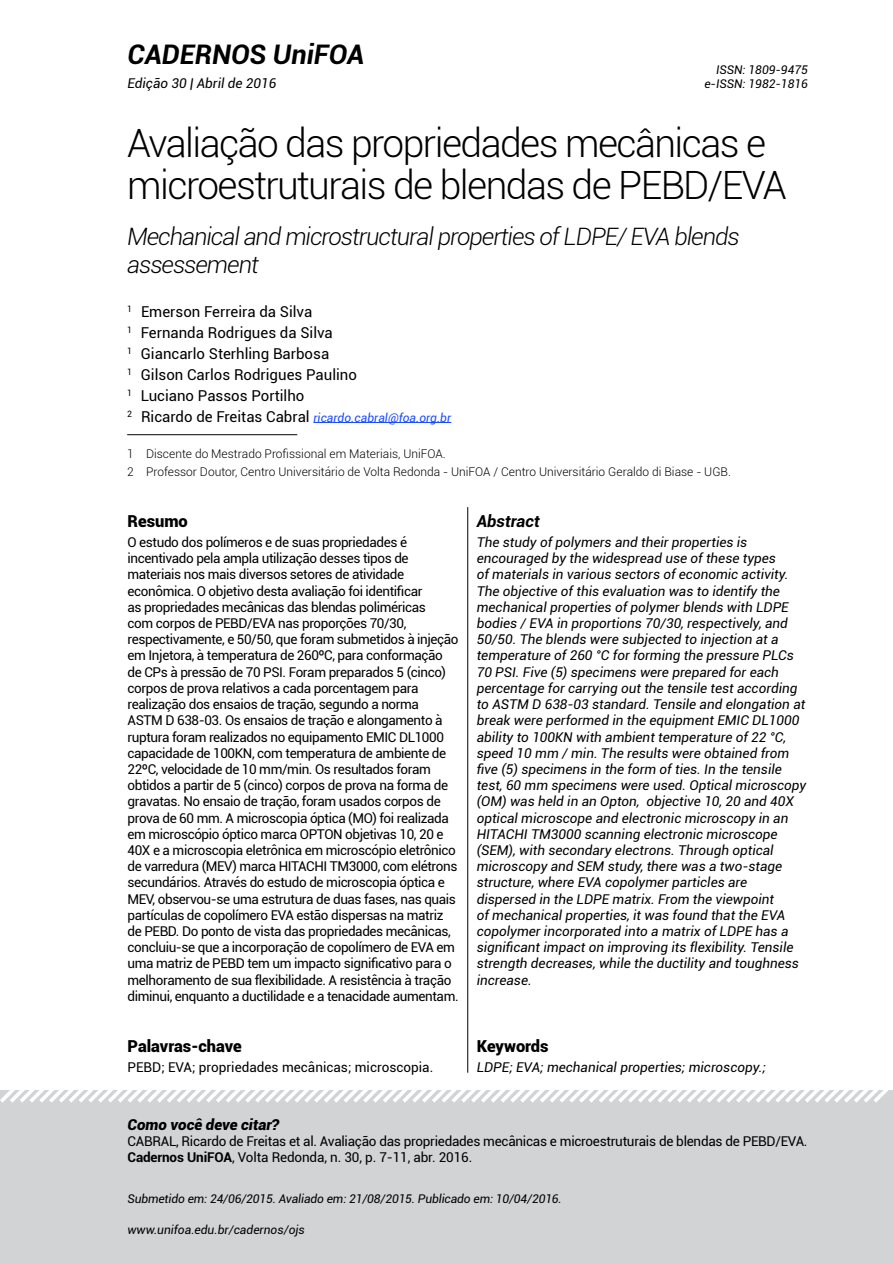
<style>
.page{position:relative;width:893px;height:1263px;background:#fff}
.page>*{position:absolute;margin:0;border:0;box-sizing:border-box;transform-origin:0 0}
.t1{font:300 39px/42px "Roboto";letter-spacing:-.04em;color:#000}
.t2{font:italic 700 27px "Roboto";color:#000}
.t3{font:italic 300 24px/28.8px "Roboto";letter-spacing:-.04em;color:#000}
.t4{font:900 16.5px "Roboto";color:#000}
.t5{font:italic 700 16.5px "Roboto";color:#000}
.t6{font:15px/21px "Roboto";color:#000}
.t7{font:italic 900 15px "Roboto";color:#000}
.t8{font:13.5px/16.2px "Roboto";letter-spacing:-.03em;color:#000}
.t9{font:italic 13.5px/16.2px "Roboto";color:#000}
.t10{font:13.5px "Roboto";color:#000}
.t11{font:300 12px/18.6px "Roboto";color:#000}
.t12{font:italic 12px "Roboto";letter-spacing:-.01em;color:#000}
.t13{font:italic 12px "Roboto";color:#1a4cff}
.s1{font-style:normal;font-size:15px;color:#000}
.s2{font-weight:700}
</style>
<div class="page">
<div style="left:0;top:1091px;width:893px;height:172px;background:#d1d3d4"></div>
<svg style="left:0;top:1090px;width:893px;height:13px"></svg>
<hr style="left:313px;top:422px;width:138px;height:1px;background:#1a4cff">
<hr style="left:127px;top:434px;width:170px;height:1px;background:#000">
<hr style="left:467px;top:507px;width:1px;height:566px;background:#000">
<h2 class="t2" style="left:128px;top:36px;width:238px">CADERNOS UniFOA</h2>
<p class="t12" style="left:716px;top:61px;width:93px">ISSN: 1809-9475</p>
<p class="t9" style="left:128px;top:75px;width:150px">Edição 30 | Abril de 2016</p>
<p class="t12" style="left:704px;top:75px;width:105px">e-ISSN: 1982-1816</p>
<h1 class="t1" style="left:127px;top:121px;width:661px">Avaliação das propriedades mecânicas e microestruturais de blendas de PEBD/EVA</h1>
<h3 class="t3" style="left:127px;top:221px;width:614px">Mechanical and microstructural properties of LDPE/ EVA blends assessement</h3>
<p class="t6" style="left:127px;top:300px;width:231px"><sup>1</sup> Emerson Ferreira da Silva<br><sup>1</sup> Fernanda Rodrigues da Silva<br><sup>1</sup> Giancarlo Sterhling Barbosa<br><sup>1</sup> Gilson Carlos Rodrigues Paulino<br><sup>1</sup> Luciano Passos Portilho</p>
<p class="t13" style="left:127px;top:409px;width:326px"><sup>2</sup> <span class="s1">Ricardo de Freitas Cabral</span> ricardo.cabral@foa.org.br</p>
<p class="t11" style="left:127px;top:444px;width:605px">1 Discente do Mestrado Profissional em Materiais, UniFOA.<br>2 Professor Doutor, Centro Universitário de Volta Redonda - UniFOA / Centro Universitário Geraldo di Biase - UGB.</p>
<p class="t4" style="left:128px;top:509px;width:62px">Resumo</p>
<p class="t8" style="left:128px;top:534px;width:333px">O estudo dos polímeros e de suas propriedades é incentivado pela ampla utilização desses tipos de materiais nos mais diversos setores de atividade econômica. O objetivo desta avaliação foi identificar<br>as propriedades mecânicas das blendas poliméricas<br>com corpos de PEBD/EVA nas proporções 70/30, respectivamente, e 50/50, que foram submetidos à injeção em Injetora, à temperatura de 260ºC, para conformação de CPs à pressão de 70 PSI. Foram preparados 5 (cinco) corpos de prova relativos a cada porcentagem para realização dos ensaios de tração, segundo a norma<br>ASTM D 638-03. Os ensaios de tração e alongamento à ruptura foram realizados no equipamento EMIC DL1000 capacidade de 100KN, com temperatura de ambiente de 22ºC, velocidade de 10 mm/min. Os resultados foram obtidos a partir de 5 (cinco) corpos de prova na forma de gravatas. No ensaio de tração, foram usados corpos de prova de 60 mm. A microscopia óptica (MO) foi realizada em microscópio óptico marca OPTON objetivas 10, 20 e 40X e a microscopia eletrônica em microscópio eletrônico de varredura (MEV) marca HITACHI TM3000, com elétrons secundários. Através do estudo de microscopia óptica e MEV, observou-se uma estrutura de duas fases, nas quais partículas de copolímero EVA estão dispersas na matriz de PEBD. Do ponto de vista das propriedades mecânicas, concluiu-se que a incorporação de copolímero de EVA em uma matriz de PEBD tem um impacto significativo para o melhoramento de sua flexibilidade. A resistência à tração diminui, enquanto a ductilidade e a tenacidade aumentam.</p>
<p class="t4" style="left:128px;top:1034px;width:116px">Palavras-chave</p>
<p class="t10" style="left:128px;top:1058px;width:307px">PEBD; EVA; propriedades mecânicas; microscopia.</p>
<p class="t5" style="left:477px;top:509px;width:64px">Abstract</p>
<p class="t9" style="left:477px;top:534px;width:331px">The study of polymers and their properties is encouraged by the widespread use of these types<br>of materials in various sectors of economic activity.<br>The objective of this evaluation was to identify the mechanical properties of polymer blends with LDPE bodies / EVA in proportions 70/30, respectively, and 50/50. The blends were subjected to injection at a temperature of 260 °C for forming the pressure PLCs 70 PSI. Five (5) specimens were prepared for each percentage for carrying out the tensile test according to ASTM D 638-03 standard. Tensile and elongation at break were performed in the equipment EMIC DL1000 ability to 100KN with ambient temperature of 22 °C, speed 10 mm / min. The results were obtained from five (5) specimens in the form of ties. In the tensile test, 60 mm specimens were used. Optical microscopy (OM) was held in an Opton, objective 10, 20 and 40X optical microscope and electronic microscopy in an HITACHI TM3000 scanning electronic microscope (SEM), with secondary electrons. Through optical microscopy and SEM study, there was a two-stage structure, where EVA copolymer particles are dispersed in the LDPE matrix. From the viewpoint<br>of mechanical properties, it was found that the EVA copolymer incorporated into a matrix of LDPE has a significant impact on improving its flexibility. Tensile strength decreases, while the ductility and toughness increase.</p>
<p class="t4" style="left:477px;top:1034px;width:73px">Keywords</p>
<p class="t9" style="left:477px;top:1059px;width:291px">LDPE; EVA; mechanical properties; microscopy.;</p>
<p class="t7" style="left:128px;top:1114px;width:153px">Como você deve citar?</p>
<p class="t8" style="left:128px;top:1132px;width:681px">CABRAL, Ricardo de Freitas et al. Avaliação das propriedades mecânicas e microestruturais de blendas de PEBD/EVA.<br><span class="s2">Cadernos UniFOA</span>, Volta Redonda, n. 30, p. 7-11, abr. 2016.</p>
<p class="t12" style="left:128px;top:1190px;width:436px">Submetido em: 24/06/2015. Avaliado em: 21/08/2015. Publicado em: 10/04/2016.</p>
<p class="t12" style="left:128px;top:1221px;width:179px">www.unifoa.edu.br/cadernos/ojs</p>
</div>
